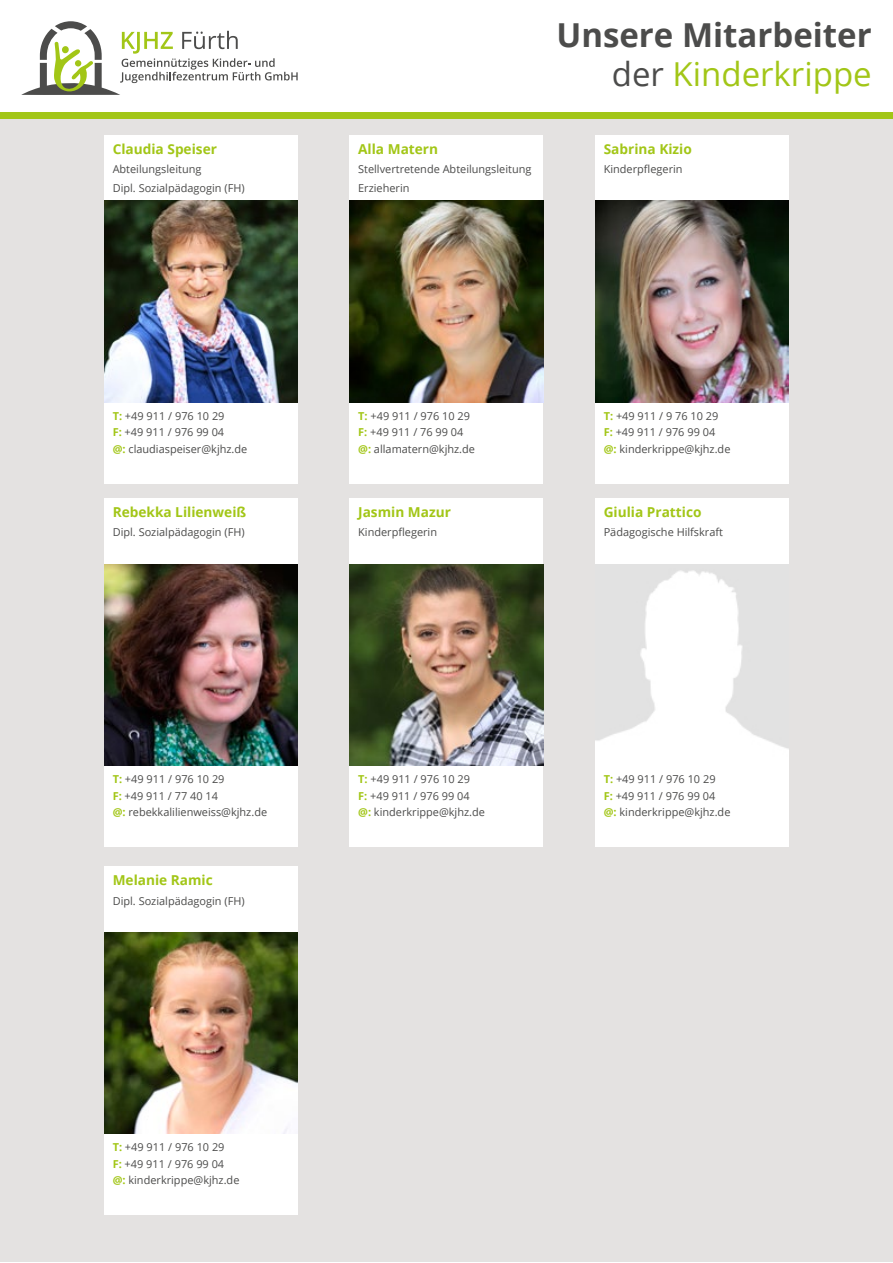
<style>
.page{position:relative;width:893px;height:1263px;background:#fff}
.page>*{position:absolute;margin:0;border:0;box-sizing:border-box;transform-origin:0 0}
.t1{font:700 33px/39.6px "Open Sans";color:#4c4c4b;text-align:right}
.t2{font:700 13.65px "Open Sans";color:#a2c617}
.t3{font:10.95px/16.4px "Open Sans";color:#4c4c4b}
.s1{font-weight:400}
.s2{font-weight:400;color:#a2c617}
.s3{font-weight:700;color:#a2c617}
</style>
<div class="page">
<div style="left:0;top:119px;width:893px;height:1143px;background:#e4e2e1"></div>
<svg style="left:21px;top:21px;width:277px;height:74px"></svg>
<div style="left:75px;top:60px;width:6px;height:7px;background:#a2c617;border-radius:50%"></div>
<div style="left:0;top:112px;width:893px;height:7px;background:#a2c617"></div>
<div style="left:104px;top:135px;width:194px;height:349px;background:#fff"></div>
<div style="left:350px;top:135px;width:193px;height:349px;background:#fff"></div>
<div style="left:595px;top:135px;width:194px;height:349px;background:#fff"></div>
<img style="left:104px;top:201px;width:194px;height:201px">
<img style="left:350px;top:201px;width:193px;height:201px">
<img style="left:595px;top:201px;width:194px;height:201px">
<div style="left:104px;top:498px;width:194px;height:349px;background:#fff"></div>
<img style="left:104px;top:564px;width:194px;height:202px">
<div style="left:350px;top:498px;width:193px;height:349px;background:#fff"></div>
<img style="left:350px;top:564px;width:193px;height:202px">
<div style="left:595px;top:498px;width:194px;height:349px;background:#fff"></div>
<img style="left:595px;top:564px;width:194px;height:185px">
<div style="left:104px;top:866px;width:194px;height:349px;background:#fff"></div>
<img style="left:104px;top:932px;width:194px;height:202px">
<p class="t2" style="left:113px;top:139px;width:106px">Claudia Speiser</p>
<p class="t3" style="left:113px;top:159px;width:134px;line-height:19.2px">Abteilungsleitung<br>Dipl. Sozialpädagogin (FH)</p>
<p class="t2" style="left:358px;top:139px;width:81px">Alla Matern</p>
<p class="t3" style="left:358px;top:159px;width:175px;line-height:19.2px">Stellvertretende Abteilungsleitung<br>Erzieherin</p>
<h1 class="t1" style="left:556px;top:14px;width:317px">Unsere Mitarbeiter <span class="s1">der</span> <span class="s2">Kinderkrippe</span></h1>
<p class="t2" style="left:604px;top:139px;width:90px">Sabrina Kizio</p>
<p class="t3" style="left:604px;top:161px;width:80px">Kinderpflegerin</p>
<p class="t3" style="left:113px;top:407px;width:136px"><span class="s3">T:</span> +49 911 / 976 10 29<br><span class="s3">F:</span> +49 911 / 976 99 04<br><span class="s3">@:</span> claudiaspeiser@kjhz.de</p>
<p class="t3" style="left:358px;top:407px;width:118px"><span class="s3">T:</span> +49 911 / 976 10 29<br><span class="s3">F:</span> +49 911 / 76 99 04 <span class="s3">@:</span> allamatern@kjhz.de</p>
<p class="t3" style="left:604px;top:407px;width:128px"><span class="s3">T:</span> +49 911 / 9 76 10 29<br><span class="s3">F:</span> +49 911 / 976 99 04 <span class="s3">@:</span> kinderkrippe@kjhz.de</p>
<p class="t2" style="left:113px;top:503px;width:135px">Rebekka Lilienweiß</p>
<p class="t3" style="left:113px;top:524px;width:134px">Dipl. Sozialpädagogin (FH)</p>
<p class="t2" style="left:358px;top:503px;width:94px">Jasmin Mazur</p>
<p class="t3" style="left:358px;top:524px;width:80px">Kinderpflegerin</p>
<p class="t3" style="left:113px;top:771px;width:156px"><span class="s3">T:</span> +49 911 / 976 10 29<br><span class="s3">F:</span> +49 911 / 77 40 14<br><span class="s3">@:</span> rebekkalilienweiss@kjhz.de</p>
<p class="t2" style="left:113px;top:871px;width:102px">Melanie Ramic</p>
<p class="t3" style="left:113px;top:892px;width:134px">Dipl. Sozialpädagogin (FH)</p>
<p class="t3" style="left:358px;top:771px;width:128px"><span class="s3">T:</span> +49 911 / 976 10 29<br><span class="s3">F:</span> +49 911 / 976 99 04 <span class="s3">@:</span> kinderkrippe@kjhz.de</p>
<p class="t3" style="left:113px;top:1139px;width:128px"><span class="s3">T:</span> +49 911 / 976 10 29<br><span class="s3">F:</span> +49 911 / 976 99 04 <span class="s3">@:</span> kinderkrippe@kjhz.de</p>
<p class="t2" style="left:604px;top:503px;width:99px">Giulia Prattico</p>
<p class="t3" style="left:604px;top:524px;width:121px">Pädagogische Hilfskraft</p>
<p class="t3" style="left:604px;top:771px;width:128px"><span class="s3">T:</span> +49 911 / 976 10 29<br><span class="s3">F:</span> +49 911 / 976 99 04 <span class="s3">@:</span> kinderkrippe@kjhz.de</p>
</div>
